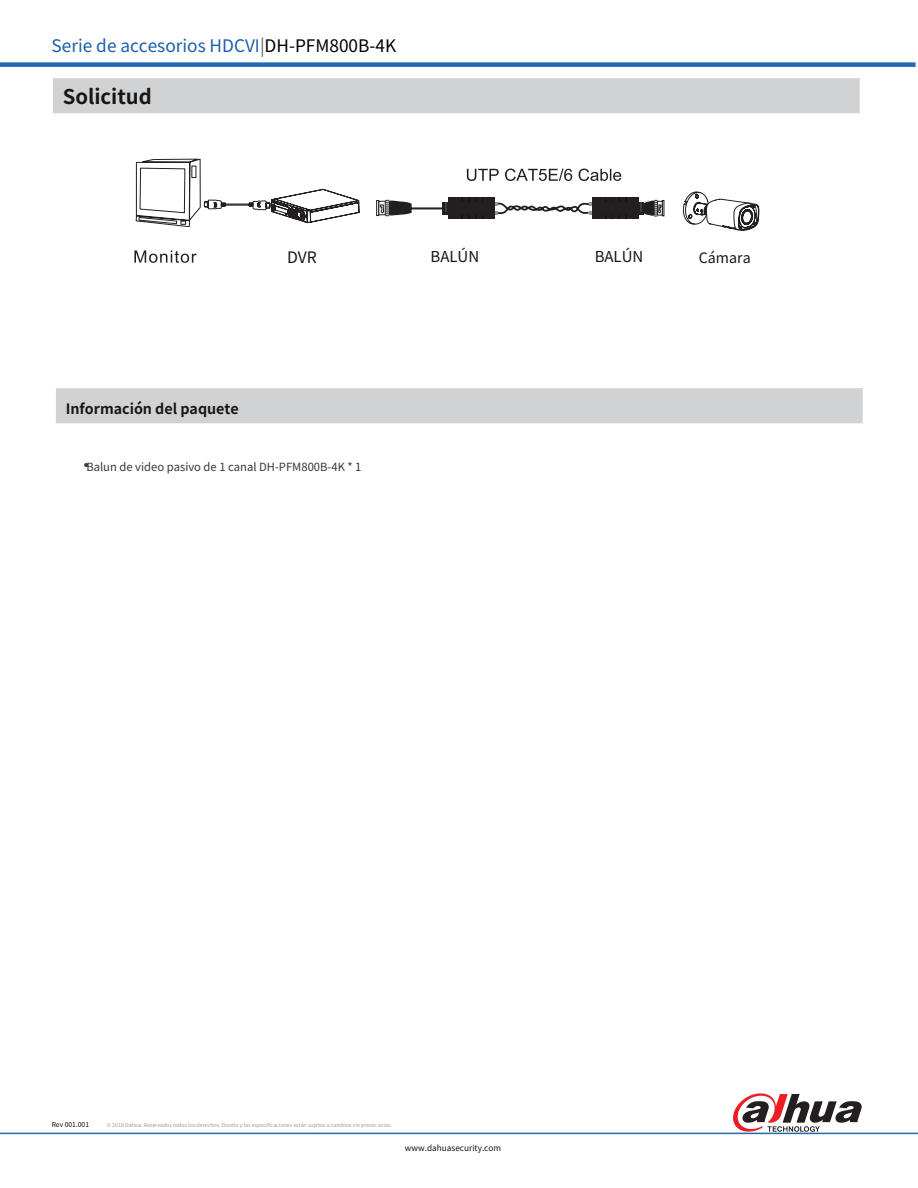
<style>
.page{position:relative;width:918px;height:1188px;background:#fff}
.page>*{position:absolute;margin:0;border:0;box-sizing:border-box;transform-origin:0 0}
.t1{font:700 20.25px "Noto Sans CJ Ksc";color:#171615}
.t2{font:17.25px "Noto Sans CJ Ksc";color:#1b5eac}
.t3{font:15.75px "Noto Sans CJ Ksc";color:#171615}
.t4{font:15px "Noto Sans CJ Ksc";color:#171615}
.t5{font:700 14.25px "Noto Sans CJ Ksc";color:#171615}
.t6{font:14.25px "Noto Sans CJ Ksc";color:#171615}
.t7{font:11.25px "Noto Sans CJ Ksc";color:#383837}
.t8{font:8.25px "Noto Sans CJ Ksc";color:#171615}
.t9{font:6.75px "Noto Sans CJ Ksc";color:#171615}
.t10{font:5.25px "Noto Sans CJ Ksc";color:#9c9c9b}
.s1{color:#616060}
.s2{color:#030000}
.s3{font-weight:700;font-size:15.75px}
</style>
<div class="page">
<svg style="left:733px;top:1093px;width:129px;height:39px"></svg>
<div style="left:0;top:62px;width:916px;height:5px;background:#1e69b4"></div>
<div style="left:52px;top:77px;width:809px;height:37px;background:#d1d2d4"></div>
<hr style="left:51px;top:76px;width:811px;height:2px;background:#fff">
<hr style="left:51px;top:78px;width:2px;height:35px;background:#fff">
<hr style="left:860px;top:78px;width:2px;height:35px;background:#fff">
<hr style="left:51px;top:113px;width:811px;height:2px;background:#fff">
<hr style="left:0;top:1133px;width:918px;height:1px;background:#1e69b4">
<div style="left:55px;top:387px;width:809px;height:37px;background:#d1d2d4"></div>
<hr style="left:54px;top:386px;width:811px;height:2px;background:#fff">
<hr style="left:54px;top:388px;width:2px;height:35px;background:#fff">
<hr style="left:863px;top:388px;width:2px;height:35px;background:#fff">
<hr style="left:54px;top:423px;width:811px;height:2px;background:#fff">
<svg style="left:134px;top:62px;width:625px;height:201px"></svg>
<h2 class="t2" style="left:52px;top:32px;width:346px">Serie de accesorios HDCVI<span class="s1">|</span><span class="s2">DH-PFM800B-4K</span></h2>
<h1 class="t1" style="left:63px;top:80px;width:91px">Solicitud</h1>
<h3 class="t3" style="left:287px;top:245px;width:31px">DVR</h3>
<h3 class="t4" style="left:431px;top:245px;width:50px">BALÚN</h3>
<h3 class="t4" style="left:595px;top:245px;width:50px">BALÚN</h3>
<h3 class="t6" style="left:699px;top:247px;width:53px">Cámara</h3>
<h3 class="t5" style="left:66px;top:397px;width:175px">Información del paquete</h3>
<h3 class="t7" style="left:79px;top:458px;width:284px"><span class="s3">·</span>Balun de video pasivo de 1 canal DH-PFM800B-4K * 1</h3>
<p class="t9" style="left:52px;top:1120px;width:39px">Rev 001.001</p>
<p class="t10" style="left:107px;top:1121px;width:287px">© 2018 Dahua. Reservados todos los derechos. Diseño y las especificaciones están sujetos a cambios sin previo aviso.</p>
<h3 class="t8" style="left:405px;top:1142px;width:98px">www.dahuasecurity.com</h3>
</div>
